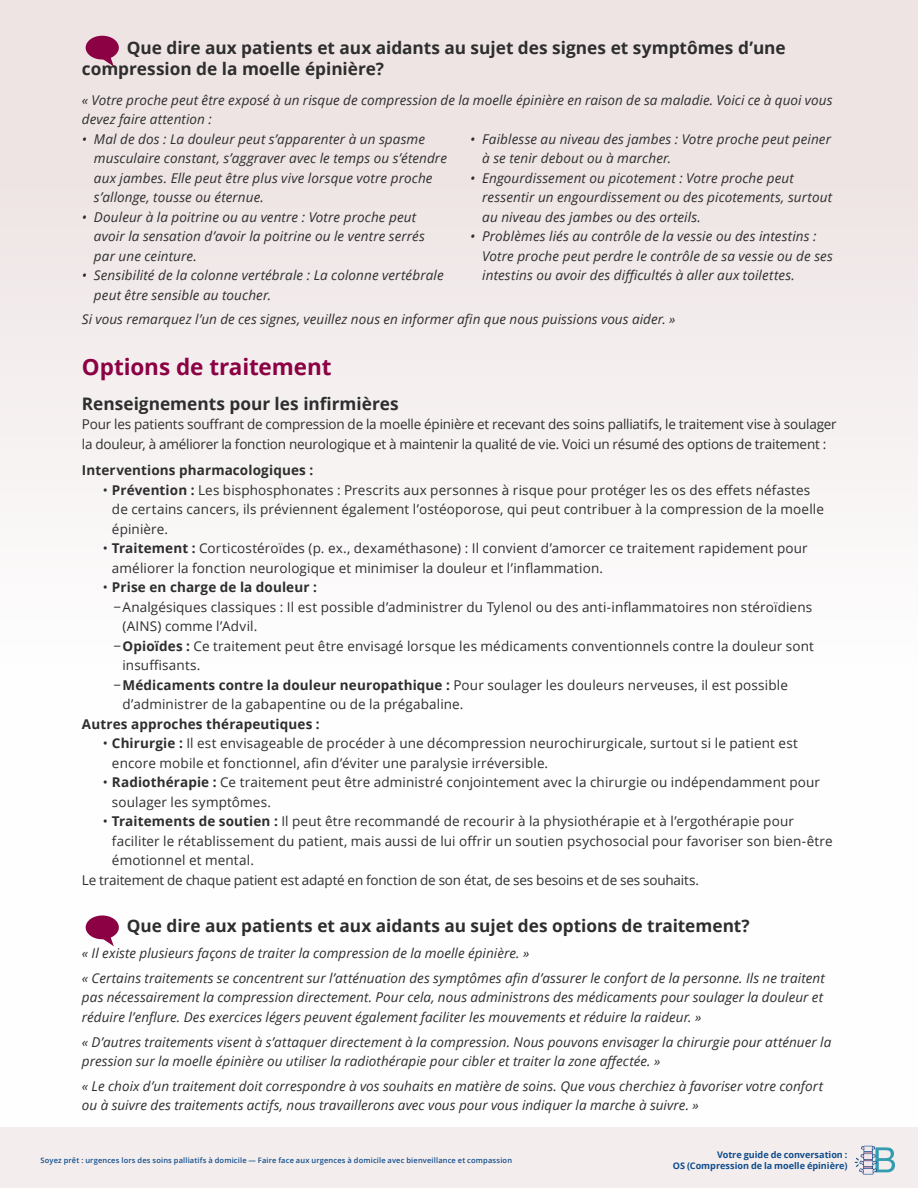
<style>
.page{position:relative;width:918px;height:1188px;background:#fff}
.page>*{position:absolute;margin:0;border:0;box-sizing:border-box;transform-origin:0 0}
.t1{font:700 22.5px "Open Sans";letter-spacing:-.005em;color:#8b0144}
.t2{font:700 17.25px/21px "Open Sans";color:#2e2e2f}
.t3{font:italic 13.5px/19.5px "Open Sans";letter-spacing:.005em;color:#2e2e2f}
.t4{font:13.5px/19.5px "Open Sans";letter-spacing:.01em;color:#2e2e2f}
.t5{font:13.5px/19.5px "Open Sans";letter-spacing:-.015em;color:#2e2e2f}
.t6{font:700 13.5px "Open Sans";letter-spacing:.01em;color:#2e2e2f}
.t7{font:700 9.15px/10.5px "Open Sans";color:#0f4d8c;text-align:right}
.t8{font:600 7.5px "Open Sans";letter-spacing:.02em;color:#0f4d8c}
.s1{font-weight:700}
.s2{font-weight:400}
</style>
<div class="page">
<div style="left:0;top:1127px;width:918px;height:61px;background:#f4eded"></div>
<svg style="left:855px;top:1146px;width:40px;height:29px"></svg>
<div style="left:0;top:0;width:918px;height:1127px;background:linear-gradient(to bottom,#ede3e3,#fff)"></div>
<div style="left:86px;top:36px;width:33px;height:24px;background:#8b0144;border-radius:50%"></div>
<svg style="left:100px;top:57px;width:14px;height:10px"></svg>
<div style="left:86px;top:915px;width:33px;height:24px;background:#8b0144;border-radius:50%"></div>
<svg style="left:100px;top:937px;width:14px;height:9px"></svg>
<p class="t2" style="left:82px;top:37px;width:705px;text-indent:45px">Que dire aux patients et aux aidants au sujet des signes et symptômes d’une compression de la moelle épinière?</p>
<p class="t3" style="left:82px;top:90px;width:752px">« Votre proche peut être exposé à un risque de compression de la moelle épinière en raison de sa maladie. Voici ce à quoi vous devez faire attention :</p>
<p class="t3" style="left:94px;top:129px;width:355px;text-indent:-12px">• Mal de dos : La douleur peut s’apparenter à un spasme musculaire constant, s’aggraver avec le temps ou s’étendre aux jambes. Elle peut être plus vive lorsque votre proche s’allonge, tousse ou éternue.</p>
<p class="t3" style="left:94px;top:207px;width:332px;text-indent:-12px">• Douleur à la poitrine ou au ventre : Votre proche peut avoir la sensation d’avoir la poitrine ou le ventre serrés par une ceinture.</p>
<p class="t3" style="left:94px;top:265px;width:351px;text-indent:-12px">• Sensibilité de la colonne vertébrale : La colonne vertébrale peut être sensible au toucher.</p>
<p class="t3" style="left:482px;top:129px;width:350px;text-indent:-12px">• Faiblesse au niveau des jambes : Votre proche peut peiner à se tenir debout ou à marcher.</p>
<p class="t3" style="left:482px;top:168px;width:351px;text-indent:-12px">• Engourdissement ou picotement : Votre proche peut ressentir un engourdissement ou des picotements, surtout au niveau des jambes ou des orteils.</p>
<p class="t3" style="left:482px;top:226px;width:352px;text-indent:-12px">• Problèmes liés au contrôle de la vessie ou des intestins :<br>Votre proche peut perdre le contrôle de sa vessie ou de ses intestins ou avoir des difficultés à aller aux toilettes.</p>
<p class="t3" style="left:82px;top:309px;width:595px">Si vous remarquez l’un de ces signes, veuillez nous en informer afin que nous puissions vous aider. »</p>
<h1 class="t1" style="left:82px;top:351px;width:251px">Options de traitement</h1>
<p class="t2" style="left:82px;top:393px;width:318px">Renseignements pour les infirmières</p>
<p class="t5" style="left:82px;top:414px;width:756px">Pour les patients souffrant de compression de la moelle épinière et recevant des soins palliatifs, le traitement vise à soulager la douleur, à améliorer la fonction neurologique et à maintenir la qualité de vie. Voici un résumé des options de traitement :</p>
<p class="t6" style="left:82px;top:461px;width:233px">Interventions pharmacologiques :</p>
<p class="t4" style="left:112px;top:480px;width:714px;text-indent:-9px">• <span class="s1">Prévention :</span> Les bisphosphonates : Prescrits aux personnes à risque pour protéger les os des effets néfastes de certains cancers, ils préviennent également l’ostéoporose, qui peut contribuer à la compression de la moelle épinière.</p>
<p class="t4" style="left:112px;top:538px;width:697px;text-indent:-9px">• <span class="s1">Traitement :</span> Corticostéroïdes (p. ex., dexaméthasone) : Il convient d’amorcer ce traitement rapidement pour améliorer la fonction neurologique et minimiser la douleur et l’inflammation.</p>
<p class="t6" style="left:103px;top:578px;width:215px"><span class="s2">•</span> Prise en charge de la douleur :</p>
<p class="t4" style="left:113px;top:597px;width:700px">−Analgésiques classiques : Il est possible d’administrer du Tylenol ou des anti-inflammatoires non stéroïdiens</p>
<p class="t4" style="left:122px;top:616px;width:136px">(AINS) comme l’Advil.</p>
<p class="t4" style="left:113px;top:636px;width:702px">−<span class="s1">Opioïdes :</span> Ce traitement peut être envisagé lorsque les médicaments conventionnels contre la douleur sont</p>
<p class="t4" style="left:122px;top:655px;width:80px">insuffisants.</p>
<p class="t4" style="left:113px;top:675px;width:676px">−<span class="s1">Médicaments contre la douleur neuropathique :</span> Pour soulager les douleurs nerveuses, il est possible</p>
<p class="t4" style="left:122px;top:694px;width:343px">d’administrer de la gabapentine ou de la prégabaline.</p>
<p class="t6" style="left:82px;top:714px;width:239px">Autres approches thérapeutiques :</p>
<p class="t4" style="left:112px;top:733px;width:688px;text-indent:-9px">• <span class="s1">Chirurgie :</span> Il est envisageable de procéder à une décompression neurochirurgicale, surtout si le patient est encore mobile et fonctionnel, afin d’éviter une paralysie irréversible.</p>
<p class="t4" style="left:112px;top:772px;width:710px;text-indent:-9px">• <span class="s1">Radiothérapie :</span> Ce traitement peut être administré conjointement avec la chirurgie ou indépendamment pour soulager les symptômes.</p>
<p class="t4" style="left:103px;top:811px;width:692px">• <span class="s1">Traitements de soutien :</span> Il peut être recommandé de recourir à la physiothérapie et à l’ergothérapie pour</p>
<p class="t4" style="left:112px;top:831px;width:722px">faciliter le rétablissement du patient, mais aussi de lui offrir un soutien psychosocial pour favoriser son bien-être</p>
<p class="t4" style="left:112px;top:850px;width:143px">émotionnel et mental.</p>
<p class="t5" style="left:82px;top:870px;width:619px">Le traitement de chaque patient est adapté en fonction de son état, de ses besoins et de ses souhaits.</p>
<p class="t2" style="left:127px;top:915px;width:625px">Que dire aux patients et aux aidants au sujet des options de traitement?</p>
<p class="t3" style="left:82px;top:941px;width:744px;line-height:24.8px">« Il existe plusieurs façons de traiter la compression de la moelle épinière. »<br>« Certains traitements se concentrent sur l’atténuation des symptômes afin d’assurer le confort de la personne. Ils ne traitent</p>
<p class="t3" style="left:82px;top:987px;width:743px">pas nécessairement la compression directement. Pour cela, nous administrons des médicaments pour soulager la douleur et réduire l’enflure. Des exercices légers peuvent également faciliter les mouvements et réduire la raideur. »</p>
<p class="t3" style="left:82px;top:1032px;width:751px">« D’autres traitements visent à s’attaquer directement à la compression. Nous pouvons envisager la chirurgie pour atténuer la pression sur la moelle épinière ou utiliser la radiothérapie pour cibler et traiter la zone affectée. »</p>
<p class="t3" style="left:82px;top:1076px;width:743px">« Le choix d’un traitement doit correspondre à vos souhaits en matière de soins. Que vous cherchiez à favoriser votre confort ou à suivre des traitements actifs, nous travaillerons avec vous pour vous indiquer la marche à suivre. »</p>
<p class="t8" style="left:40px;top:1155px;width:473px">Soyez prêt : urgences lors des soins palliatifs à domicile — Faire face aux urgences à domicile avec bienveillance et compassion</p>
<p class="t7" style="left:673px;top:1149px;width:176px">Votre guide de conversation :<br>OS (Compression de la moelle épinière)</p>
</div>
